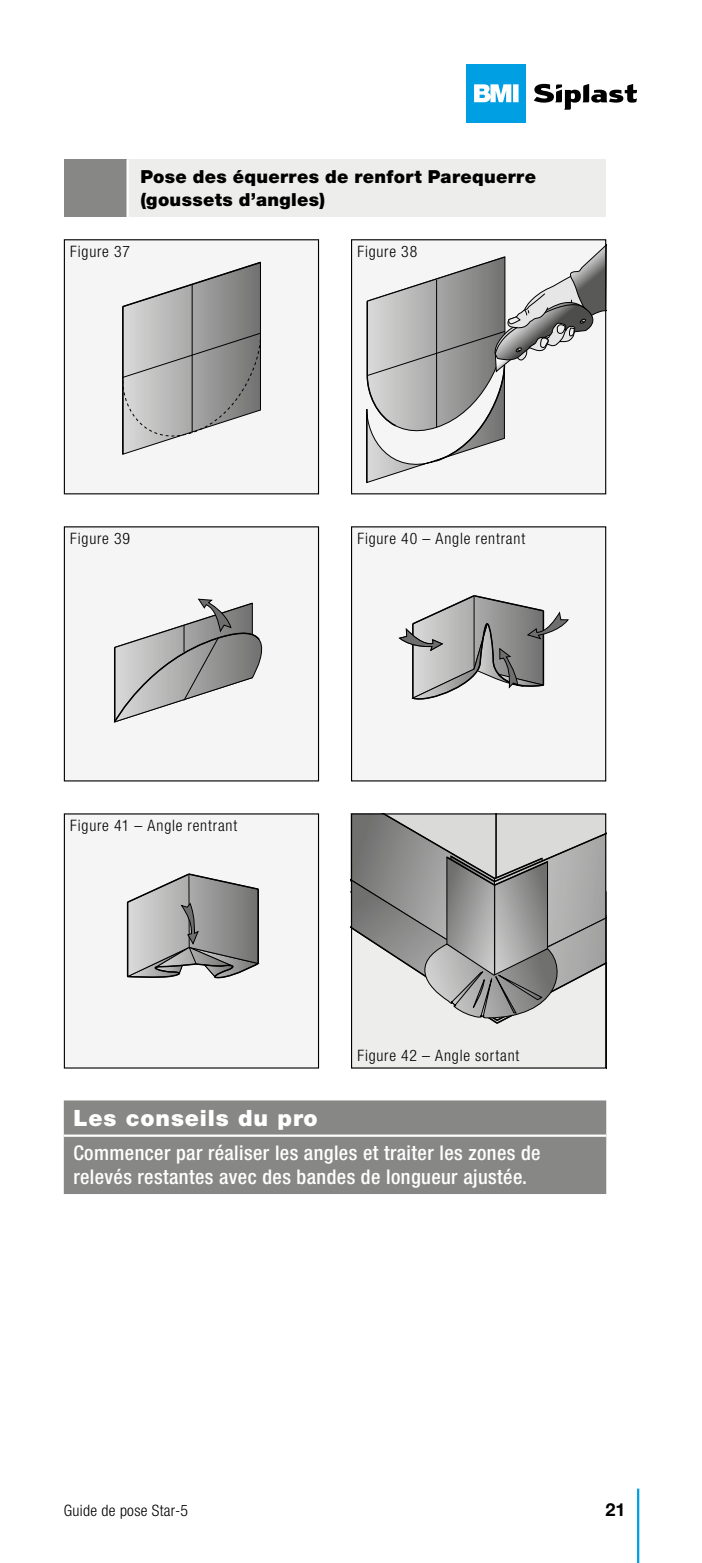
<style>
.page{position:relative;width:702px;height:1563px;background:#fff}
.page>*{position:absolute;margin:0;border:0;box-sizing:border-box;transform-origin:0 0}
.titre{font:900 22.5px "Helvetica Neue LT Std";letter-spacing:.04em;color:#fff}
.texte{font:500 condensed 20.25px/24.8px "Helvetica Neue LT Std";letter-spacing:.02em;color:#fff}
.titre_fiche_2{font:900 18px/22.5px "Helvetica Neue LT Std";letter-spacing:.02em;color:#000}
.t1{font:700 18px "Helvetica Neue LT Std";color:#000}
.t2{font:300 condensed 15.75px "Helvetica Neue LT Std";letter-spacing:.05em;color:#000}
.t3{font:300 condensed 15.75px "Helvetica Neue LT Std";letter-spacing:.02em;color:#000}
</style>
<div class="page">
<hr style="left:637px;top:1488px;width:2px;height:75px;background:#009ee3">
<svg style="left:533px;top:84px;width:104px;height:26px"></svg>
<div style="left:467px;top:64px;width:58px;height:59px;background:#009ee3"></div>
<svg style="left:474px;top:84px;width:44px;height:18px"></svg>
<svg style="left:122px;top:261px;width:139px;height:194px"></svg>
<div style="left:64px;top:239px;width:255px;height:255px;border:1px solid #000"></div>
<svg style="left:366px;top:246px;width:238px;height:238px"></svg>
<div style="left:351px;top:239px;width:255px;height:255px;border:1px solid #000"></div>
<svg style="left:113px;top:598px;width:150px;height:125px"></svg>
<div style="left:64px;top:526px;width:255px;height:255px;border:1px solid #000"></div>
<svg style="left:398px;top:595px;width:171px;height:105px"></svg>
<div style="left:351px;top:526px;width:255px;height:255px;border:1px solid #000"></div>
<svg style="left:126px;top:873px;width:134px;height:106px"></svg>
<div style="left:64px;top:813px;width:255px;height:255px;border:1px solid #000"></div>
<div style="left:353px;top:1025px;width:251px;height:41px;background:#ededec"></div>
<svg style="left:353px;top:815px;width:251px;height:210px"></svg>
<div style="left:351px;top:813px;width:255px;height:255px;border:1px solid #000"></div>
<div style="left:64px;top:1100px;width:542px;height:94px;background:#878786"></div>
<hr style="left:64px;top:1134px;width:542px;height:3px;background:#fff">
<div style="left:64px;top:159px;width:64px;height:58px;background:#878786"></div>
<div style="left:128px;top:159px;width:478px;height:58px;background:#ededec"></div>
<hr style="left:126px;top:159px;width:3px;height:58px;background:#fff">
<p class="titre_fiche_2" style="left:140px;top:166px;width:397px">Pose des équerres de renfort Parequerre (goussets d’angles)</p>
<p class="t2" style="left:70px;top:242px;width:61px">Figure 37</p>
<p class="t2" style="left:357px;top:242px;width:62px">Figure 38</p>
<p class="t2" style="left:70px;top:529px;width:61px">Figure 39</p>
<p class="t2" style="left:357px;top:529px;width:169px">Figure 40 – Angle rentrant</p>
<p class="t2" style="left:70px;top:816px;width:168px">Figure 41 – Angle rentrant</p>
<p class="t2" style="left:357px;top:1046px;width:163px">Figure 42 – Angle sortant</p>
<p class="titre" style="left:73px;top:1104px;width:246px">Les conseils du pro</p>
<p class="texte" style="left:73px;top:1140px;width:468px">Commencer par réaliser les angles et traiter les zones de relevés restantes avec des bandes de longueur ajustée.</p>
<p class="t3" style="left:64px;top:1501px;width:126px">Guide de pose Star-5</p>
<p class="t1" style="left:605px;top:1498px;width:22px">21</p>
</div>
